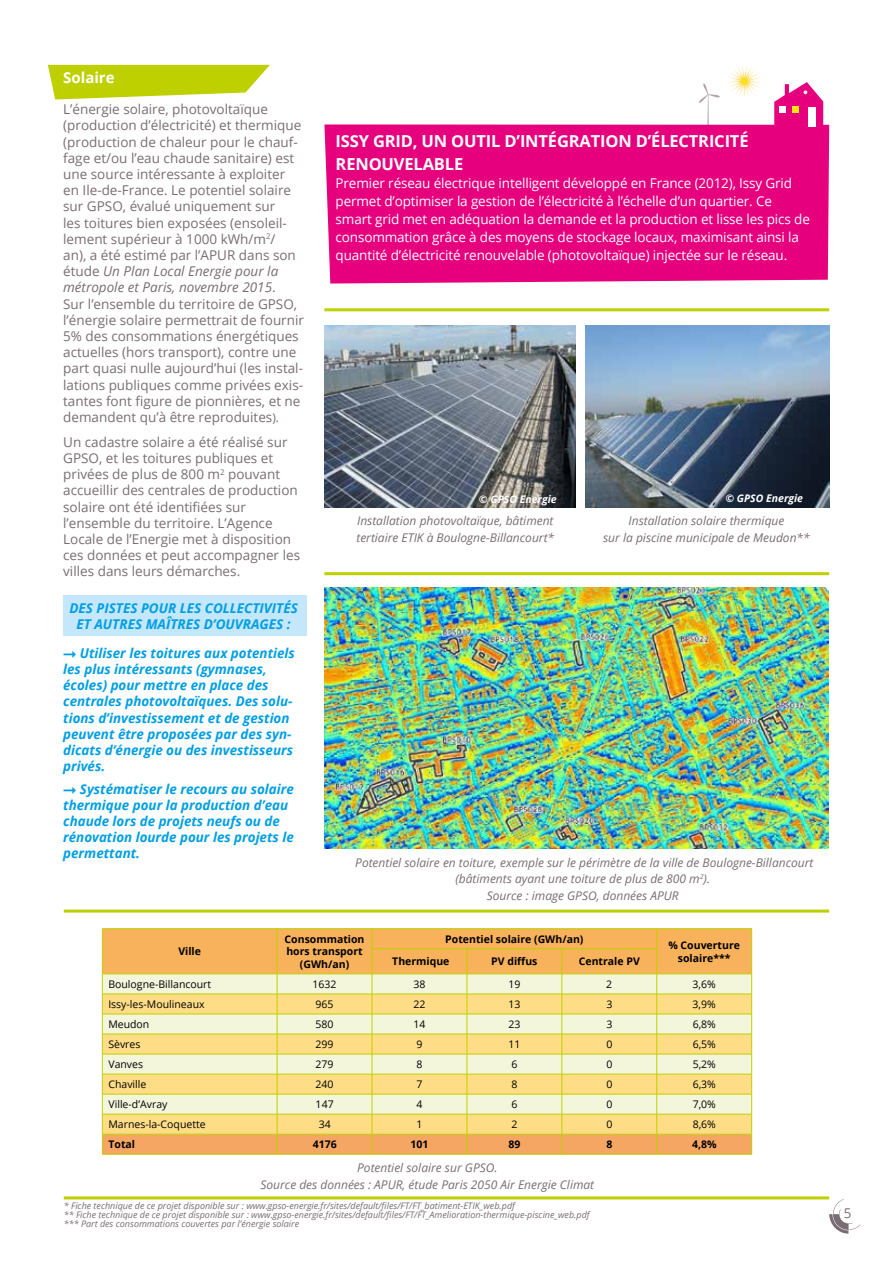
<style>
.page{position:relative;width:893px;height:1263px;background:#fff}
.page>*{position:absolute;margin:0;border:0;box-sizing:border-box;transform-origin:0 0}
.t1{font:700 16.5px/22.5px "Open Sans";letter-spacing:-.01em;color:#fff}
.t2{font:700 15px "Open Sans";color:#fff}
.t3{font:13.5px/16.2px "Open Sans";color:#796d73}
.t4{font:italic 700 13.5px/16.2px "Open Sans";color:#009fe3}
.t5{font:13.5px/18px "Open Sans";letter-spacing:-.01em;color:#fff}
.t6{font:italic 12px/16.5px "Open Sans";color:#796d73;text-align:center}
.t7{font:10.5px "Open Sans";color:#000}
.t8{font:700 10.5px/12.6px "Open Sans";color:#000;text-align:center}
.t9{font:italic 700 10.5px "Open Sans";color:#fff}
.t10{font:italic 9px/9px "Open Sans";color:#796d73}
.s1{font-style:italic}
.s2{font-size:12px}
</style>
<div class="page">
<svg style="left:829px;top:1199px;width:31px;height:34px"></svg>
<svg style="left:48px;top:65px;width:222px;height:34px;background:#c8d728"></svg>
<div style="left:64px;top:595px;width:243px;height:41px;background:#c4e7fb"></div>
<img style="left:324px;top:325px;width:252px;height:182px">
<img style="left:586px;top:325px;width:243px;height:182px">
<hr style="left:64px;top:909px;width:765px;height:3px;background:#bed000">
<hr style="left:64px;top:1196px;width:765px;height:3px;background:#bed000">
<hr style="left:324px;top:572px;width:505px;height:3px;background:#bed000">
<img style="left:324px;top:588px;width:505px;height:260px">
<svg style="left:699px;top:83px;width:21px;height:41px"></svg>
<div style="left:324px;top:124px;width:505px;height:160px;background:#e6007d"></div>
<svg style="left:774px;top:82px;width:49px;height:47px"></svg>
<div style="left:808px;top:107px;width:7px;height:20px;background:#fff"></div>
<svg style="left:729px;top:65px;width:31px;height:32px"></svg>
<hr style="left:324px;top:308px;width:505px;height:3px;background:#bed000">
<hr style="left:102px;top:1154px;width:175px;height:1px;background:#bed000">
<hr style="left:277px;top:1154px;width:95px;height:1px;background:#bed000">
<hr style="left:372px;top:1154px;width:95px;height:1px;background:#bed000">
<hr style="left:467px;top:1154px;width:95px;height:1px;background:#bed000">
<hr style="left:562px;top:1154px;width:95px;height:1px;background:#bed000">
<hr style="left:657px;top:1154px;width:95px;height:1px;background:#bed000">
<hr style="left:102px;top:928px;width:175px;height:1px;background:#bed000">
<hr style="left:277px;top:928px;width:95px;height:1px;background:#bed000">
<hr style="left:372px;top:928px;width:95px;height:1px;background:#bed000">
<hr style="left:467px;top:928px;width:95px;height:1px;background:#bed000">
<hr style="left:562px;top:928px;width:95px;height:1px;background:#bed000">
<hr style="left:657px;top:928px;width:95px;height:1px;background:#bed000">
<svg style="left:102px;top:929px;width:650px;height:225px;background:#f5d790"></svg>
<hr style="left:102px;top:974px;width:175px;height:1px;background:#bed000">
<hr style="left:277px;top:974px;width:95px;height:1px;background:#bed000">
<hr style="left:372px;top:974px;width:95px;height:1px;background:#bed000">
<hr style="left:467px;top:974px;width:95px;height:1px;background:#bed000">
<hr style="left:562px;top:974px;width:95px;height:1px;background:#bed000">
<hr style="left:657px;top:974px;width:95px;height:1px;background:#bed000">
<p class="t2" style="left:63px;top:67px;width:53px">Solaire</p>
<p class="t3" style="left:63px;top:101px;width:242px">L’énergie solaire, photovoltaïque (production d’électricité) et thermique (production de chaleur pour le chauf&shy;fage et/ou l’eau chaude sanitaire) est une source intéressante à exploiter en Ile-de-France. Le potentiel solaire sur GPSO, évalué uniquement sur<br>les toitures bien exposées (ensoleil&shy;lement supérieur à 1000 kWh/m<sup>2</sup>/<br>an), a été estimé par l’APUR dans son étude <span class="s1">Un Plan Local Energie pour la métropole et Paris, novembre 2015</span>.<br>Sur l’ensemble du territoire de GPSO, l’énergie solaire permettrait de fournir 5% des consommations énergétiques actuelles (hors transport), contre une part quasi nulle aujourd’hui (les instal&shy;lations publiques comme privées exis&shy;tantes font figure de pionnières, et ne demandent qu’à être reproduites<span class="s2">).</span></p>
<p class="t3" style="left:63px;top:433px;width:238px">Un cadastre solaire a été réalisé sur GPSO, et les toitures publiques et privées de plus de 800 m<sup>2</sup> pouvant accueillir des centrales de production solaire ont été identifiées sur l’ensemble du territoire. L’Agence Locale de l’Energie met à disposition ces données et peut accompagner les villes dans leurs démarches.</p>
<p class="t4" style="left:69px;top:600px;width:230px;text-align:center">DES PISTES POUR LES COLLECTIVITÉS<br>ET AUTRES MAÎTRES D’OUVRAGES :</p>
<p class="t4" style="left:63px;top:644px;width:233px;text-indent:17px">Utiliser les toitures aux potentiels les plus intéressants (gymnases, écoles) pour mettre en place des centrales photovoltaïques. Des solu&shy;tions d’investissement et de gestion peuvent être proposées par des syn&shy;dicats d’énergie ou des investisseurs privés.</p>
<p class="t4" style="left:63px;top:780px;width:232px;text-indent:17px">Systématiser le recours au solaire thermique pour la production d’eau chaude lors de projets neufs ou de rénovation lourde pour les projets le permettant.</p>
<p class="t1" style="left:336px;top:129px;width:414px">ISSY GRID, UN OUTIL D’INTÉGRATION D’ÉLECTRICITÉ<br>RENOUVELABLE</p>
<p class="t5" style="left:336px;top:173px;width:476px">Premier réseau électrique intelligent développé en France (2012), Issy Grid permet d’optimiser la gestion de l’électricité à l’échelle d’un quartier. Ce smart grid met en adéquation la demande et la production et lisse les pics de consommation grâce à des moyens de stockage locaux, maximisant ainsi la quantité d’électricité renouvelable (photovoltaïque) injectée sur le réseau.</p>
<p class="t9" style="left:479px;top:491px;width:79px">© GPSO Energie</p>
<p class="t9" style="left:725px;top:490px;width:79px">© GPSO Energie</p>
<p class="t6" style="left:356px;top:512px;width:199px;text-align:left">Installation photovoltaïque, bâtiment tertiaire ETIK à Boulogne-Billancourt*</p>
<p class="t6" style="left:603px;top:512px;width:208px">Installation solaire thermique<br>sur la piscine municipale de Meudon**</p>
<p class="t6" style="left:355px;top:854px;width:460px">Potentiel solaire en toiture, exemple sur le périmètre de la ville de Boulogne-Billancourt (bâtiments ayant une toiture de plus de 800 m<sup>2</sup>).<br>Source : image GPSO, données APUR</p>
<p class="t8" style="left:178px;top:945px;width:24px">Ville</p>
<p class="t8" style="left:285px;top:932px;width:81px">Consommation hors transport (GWh/an)</p>
<p class="t8" style="left:445px;top:932px;width:140px">Potentiel solaire (GWh/an)</p>
<p class="t8" style="left:392px;top:955px;width:59px">Thermique</p>
<p class="t8" style="left:491px;top:955px;width:48px">PV diffus</p>
<p class="t8" style="left:579px;top:955px;width:63px">Centrale PV</p>
<p class="t8" style="left:668px;top:939px;width:73px">% Couverture solaire***</p>
<p class="t7" style="left:108px;top:977px;width:104px">Boulogne-Billancourt</p>
<p class="t7" style="left:313px;top:977px;width:26px">1632</p>
<p class="t7" style="left:413px;top:977px;width:14px">38</p>
<p class="t7" style="left:508px;top:977px;width:14px">19</p>
<p class="t7" style="left:606px;top:977px;width:8px">2</p>
<p class="t7" style="left:693px;top:977px;width:25px">3,6%</p>
<p class="t7" style="left:108px;top:997px;width:98px">Issy-les-Moulineaux</p>
<p class="t7" style="left:316px;top:997px;width:20px">965</p>
<p class="t7" style="left:413px;top:997px;width:14px">22</p>
<p class="t7" style="left:508px;top:997px;width:14px">13</p>
<p class="t7" style="left:606px;top:997px;width:8px">3</p>
<p class="t7" style="left:693px;top:997px;width:25px">3,9%</p>
<p class="t7" style="left:108px;top:1017px;width:43px">Meudon</p>
<p class="t7" style="left:316px;top:1017px;width:20px">580</p>
<p class="t7" style="left:413px;top:1017px;width:14px">14</p>
<p class="t7" style="left:508px;top:1017px;width:14px">23</p>
<p class="t7" style="left:606px;top:1017px;width:8px">3</p>
<p class="t7" style="left:693px;top:1017px;width:25px">6,8%</p>
<p class="t7" style="left:108px;top:1037px;width:34px">Sèvres</p>
<p class="t7" style="left:316px;top:1037px;width:20px">299</p>
<p class="t7" style="left:417px;top:1037px;width:8px">9</p>
<p class="t7" style="left:508px;top:1037px;width:14px">11</p>
<p class="t7" style="left:606px;top:1037px;width:8px">0</p>
<p class="t7" style="left:693px;top:1037px;width:25px">6,5%</p>
<p class="t7" style="left:108px;top:1057px;width:36px">Vanves</p>
<p class="t7" style="left:316px;top:1057px;width:20px">279</p>
<p class="t7" style="left:417px;top:1057px;width:8px">8</p>
<p class="t7" style="left:511px;top:1057px;width:8px">6</p>
<p class="t7" style="left:606px;top:1057px;width:8px">0</p>
<p class="t7" style="left:693px;top:1057px;width:25px">5,2%</p>
<p class="t7" style="left:108px;top:1077px;width:40px">Chaville</p>
<p class="t7" style="left:316px;top:1077px;width:20px">240</p>
<p class="t7" style="left:417px;top:1077px;width:8px">7</p>
<p class="t7" style="left:511px;top:1077px;width:8px">8</p>
<p class="t7" style="left:606px;top:1077px;width:8px">0</p>
<p class="t7" style="left:693px;top:1077px;width:25px">6,3%</p>
<p class="t7" style="left:108px;top:1097px;width:61px">Ville-d’Avray</p>
<p class="t7" style="left:316px;top:1097px;width:20px">147</p>
<p class="t7" style="left:417px;top:1097px;width:8px">4</p>
<p class="t7" style="left:511px;top:1097px;width:8px">6</p>
<p class="t7" style="left:606px;top:1097px;width:8px">0</p>
<p class="t7" style="left:693px;top:1097px;width:25px">7,0%</p>
<p class="t7" style="left:108px;top:1117px;width:99px">Marnes-la-Coquette</p>
<p class="t7" style="left:319px;top:1117px;width:14px">34</p>
<p class="t7" style="left:417px;top:1117px;width:8px">1</p>
<p class="t7" style="left:511px;top:1117px;width:8px">2</p>
<p class="t7" style="left:606px;top:1117px;width:8px">0</p>
<p class="t7" style="left:693px;top:1117px;width:25px">8,6%</p>
<p class="t8" style="left:108px;top:1138px;width:28px">Total</p>
<p class="t8" style="left:313px;top:1138px;width:25px">4176</p>
<p class="t8" style="left:411px;top:1138px;width:19px">101</p>
<p class="t8" style="left:508px;top:1138px;width:13px">89</p>
<p class="t8" style="left:606px;top:1138px;width:7px">8</p>
<p class="t8" style="left:692px;top:1138px;width:26px">4,8%</p>
<p class="t6" style="left:261px;top:1159px;width:335px">Potentiel solaire sur GPSO.<br>Source des données : APUR, étude Paris 2050 Air Energie Climat</p>
<p class="t10" style="left:64px;top:1201px;width:527px">* Fiche technique de ce projet disponible sur : www.gpso-energie.fr/sites/default/files/FT/FT_batiment-ETIK_web.pdf<br>** Fiche technique de ce projet disponible sur : www.gpso-energie.fr/sites/default/files/FT/FT_Amelioration-thermique-piscine_web.pdf *** Part des consommations couvertes par l’énergie solaire</p>
<p class="t3" style="left:844px;top:1205px;width:9px">5</p>
</div>
